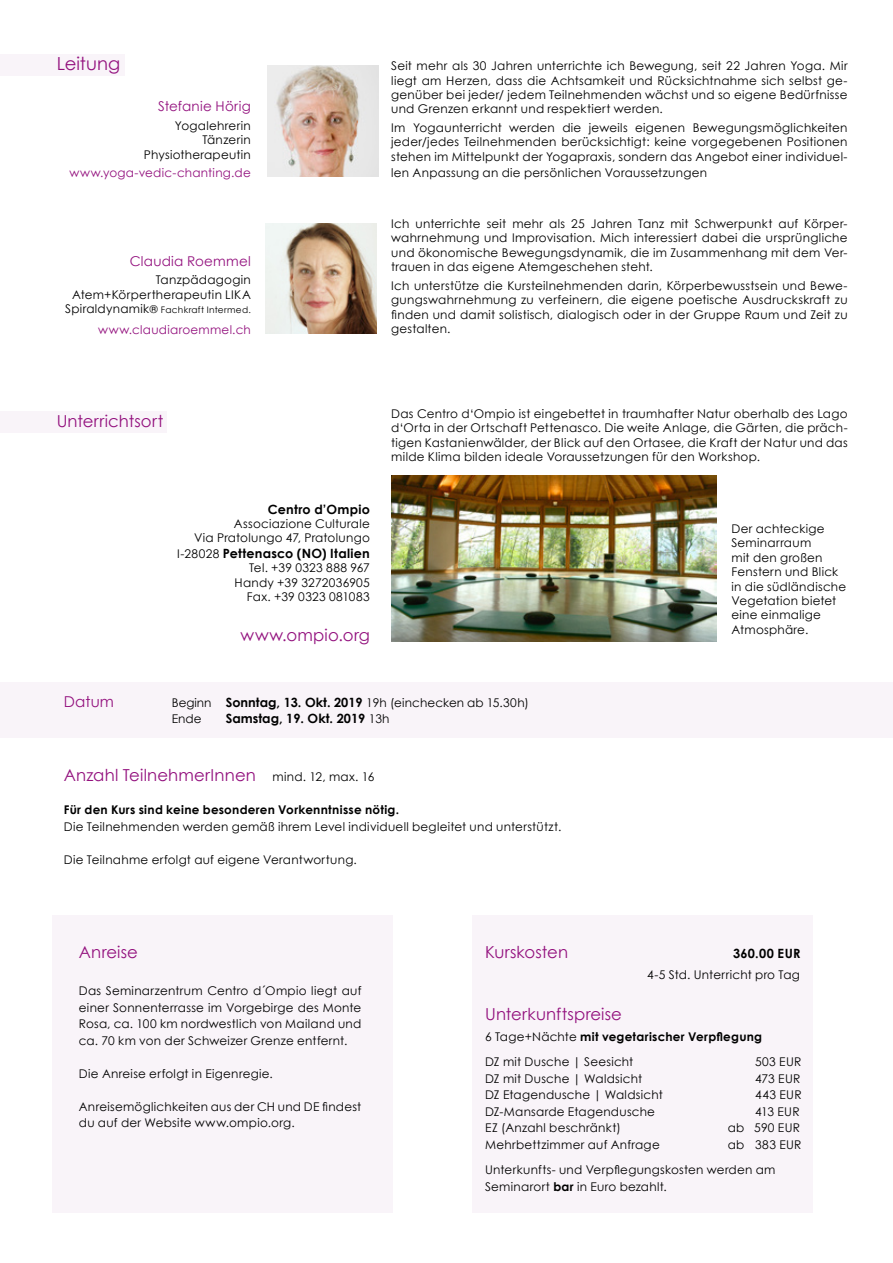
<style>
.page{position:relative;width:893px;height:1263px;background:#fff}
.page>*{position:absolute;margin:0;border:0;box-sizing:border-box;transform-origin:0 0}
.t1{font:18px "Century Gothic";color:#93117e}
.t2{font:16.5px "Century Gothic";letter-spacing:.01em;color:#93117e}
.t3{font:15px "Century Gothic";color:#93117e}
.t4{font:13.5px "Century Gothic";letter-spacing:.02em;color:#93117e}
.t5{font:700 12.75px "Century Gothic";letter-spacing:.015em;color:#000}
.t6{font:12px/14.4px "Century Gothic";letter-spacing:.02em;color:#000;text-align:justify}
.t7{font:12px/16.5px "Century Gothic";color:#000}
.t8{font:700 12px "Century Gothic";letter-spacing:.02em;color:#000}
.t9{font:12px "Century Gothic";letter-spacing:.02em;color:#93117e}
.t10{font:9px "Century Gothic";letter-spacing:.035em;color:#000}
.s1{font-size:12px}
.s2{font-size:10.5px}
.s3{font-weight:400;font-size:12px}
.s4{font-weight:700;font-size:12.75px}
.s5{font-weight:700}
</style>
<div class="page">
<div style="left:472px;top:915px;width:341px;height:298px;background:#f9f4f9"></div>
<div style="left:0;top:411px;width:167px;height:21px;background:#f9f4f9"></div>
<div style="left:0;top:54px;width:124px;height:21px;background:#f9f4f9"></div>
<div style="left:0;top:682px;width:893px;height:55px;background:#f9f4f9"></div>
<img style="left:266px;top:223px;width:110px;height:111px">
<img style="left:268px;top:66px;width:110px;height:110px">
<img style="left:391px;top:475px;width:325px;height:166px">
<div style="left:53px;top:915px;width:340px;height:298px;background:#f9f4f9"></div>
<h1 class="t1" style="left:57px;top:51px;width:65px">Leitung</h1>
<p class="t4" style="left:158px;top:97px;width:94px">Stefanie Hörig</p>
<p class="t6" style="left:144px;top:118px;width:108px;text-align:right">Yogalehrerin<br>Tänzerin<br>Physiotherapeutin</p>
<p class="t9" style="left:69px;top:164px;width:183px">www.yoga-vedic-chanting.de</p>
<p class="t4" style="left:130px;top:251px;width:123px">Claudia Roemmel</p>
<p class="t6" style="left:72px;top:272px;width:180px;text-align:right">Tanzpädagogin<br>Atem+Körpertherapeutin LIKA</p>
<p class="t10" style="left:65px;top:303px;width:187px"><span class="s1">Spiraldynamik</span><span class="s2">®</span> Fachkraft Intermed.</p>
<p class="t9" style="left:98px;top:321px;width:154px">www.claudiaroemmel.ch</p>
<p class="t6" style="left:391px;top:58px;width:458px">Seit mehr als 30 Jahren unterrichte ich Bewegung, seit 22 Jahren Yoga. Mir liegt am Herzen, dass die Achtsamkeit und Rücksichtnahme sich selbst ge&shy;genüber bei jeder/ jedem Teilnehmenden wächst und so eigene Bedürfnisse und Grenzen erkannt und respektiert werden.</p>
<p class="t6" style="left:391px;top:120px;width:458px">Im Yogaunterricht werden die jeweils eigenen Bewegungsmöglichkeiten jeder/jedes Teilnehmenden berücksichtigt: keine vorgegebenen Positionen stehen im Mittelpunkt der Yogapraxis, sondern das Angebot einer individuel-</p>
<p class="t6" style="left:391px;top:165px;width:317px">len Anpassung an die persönlichen Voraussetzungen</p>
<p class="t6" style="left:391px;top:216px;width:458px">Ich unterrichte seit mehr als 25 Jahren Tanz mit Schwerpunkt auf Körper&shy;wahrnehmung und Improvisation. Mich interessiert dabei die ursprüngliche und ökonomische Bewegungsdynamik, die im Zusammenhang mit dem Ver&shy;trauen in das eigene Atemgeschehen steht.</p>
<p class="t6" style="left:391px;top:278px;width:458px">Ich unterstütze die Kursteilnehmenden darin, Körperbewusstsein und Bewe&shy;gungswahrnehmung zu verfeinern, die eigene poetische Ausdruckskraft zu finden und damit solistisch, dialogisch oder in der Gruppe Raum und Zeit zu gestalten.</p>
<h2 class="t2" style="left:57px;top:410px;width:108px">U nterrichtsort</h2>
<p class="t5" style="left:268px;top:499px;width:104px">Centro d’Ompio</p>
<p class="t6" style="left:194px;top:516px;width:177px;text-align:right">Associazione Culturale<br>Via Pratolungo 47, Pratolungo</p>
<p class="t5" style="left:177px;top:543px;width:194px"><span class="s3">I-28028</span> Pettenasco (NO) Italien</p>
<p class="t6" style="left:235px;top:560px;width:137px;text-align:right">Tel. +39 0323 888 967<br>Handy +39 3272036905<br>Fax. +39 0323 081083</p>
<h2 class="t2" style="left:240px;top:623px;width:131px">www.ompio.org</h2>
<p class="t6" style="left:391px;top:406px;width:458px">Das Centro d‘Ompio ist eingebettet in traumhafter N atur oberhalb des Lago d‘Orta in der Ortschaft Pettenasco. Die weite Anlage, die Gärten, die präch&shy;tigen Kastanienwälder, der Blick auf den Ortasee, die Kraft der N atur und das milde Klima bilden ideale Voraussetzungen für den Workshop.</p>
<p class="t6" style="left:731px;top:521px;width:116px;text-align:left">Der achteckige<br>Seminarraum<br>mit den großen<br>Fenstern und Blick in die südländische<br>Vegetation bietet eine einmalige<br>Atmosphäre.</p>
<p class="t3" style="left:64px;top:691px;width:52px">Datum</p>
<p class="t7" style="left:172px;top:694px;width:359px">Beginn <span class="s4">Sonntag, 13. Okt. 2019</span> 19h (einchecken ab 15.30h)<br>Ende</p>
<p class="t5" style="left:226px;top:709px;width:165px">Samstag, 19. Okt. 2019 <span class="s3">13h</span></p>
<h2 class="t2" style="left:64px;top:763px;width:194px">Anzahl TeilnehmerInnen</h2>
<p class="t6" style="left:273px;top:769px;width:103px">mind. 12, max. 16</p>
<p class="t8" style="left:64px;top:800px;width:337px">Für den Kurs sind keine besonderen Vorkenntnisse nötig.</p>
<p class="t6" style="left:64px;top:819px;width:499px">Die Teilnehmenden werden gemäß ihrem Level individuell begleitet und unterstützt.</p>
<p class="t6" style="left:64px;top:852px;width:295px">Die Teilnahme erfolgt auf eigene Verantwortung.</p>
<h2 class="t2" style="left:79px;top:940px;width:61px">Anreise</h2>
<p class="t6" style="left:79px;top:982px;width:284px;line-height:16.5px">Das Seminarzentrum Centro d´Ompio liegt auf einer Sonnenterrasse im Vorgebirge des Monte Rosa, ca. 100 km nordwestlich von Mailand und ca. 70 km von der Schweizer Grenze entfernt.</p>
<p class="t6" style="left:79px;top:1066px;width:196px">Die Anreise erfolgt in Eigenregie.</p>
<p class="t6" style="left:79px;top:1098px;width:284px;line-height:16.5px">Anreisemöglichkeiten aus der CH und DE findest du auf der Website www.ompio.org.</p>
<h2 class="t2" style="left:485px;top:940px;width:84px">Kurskosten</h2>
<p class="t5" style="left:733px;top:943px;width:69px">360.00 EUR</p>
<p class="t7" style="left:647px;top:966px;width:154px">4-5 Std. U nterricht pro Tag</p>
<h2 class="t2" style="left:485px;top:1002px;width:138px">U nterkunftspreise</h2>
<p class="t6" style="left:485px;top:1023px;width:279px;line-height:25.5px">6 Tage+N ächte <span class="s5">mit vegetarischer Verpflegung<br></span>DZ mit Dusche | Seesicht</p>
<p class="t6" style="left:755px;top:1055px;width:48px">503 EU R</p>
<p class="t6" style="left:485px;top:1071px;width:159px">DZ mit Dusche | Waldsicht</p>
<p class="t6" style="left:755px;top:1071px;width:47px">473 EU R</p>
<p class="t6" style="left:485px;top:1088px;width:179px">DZ Etagendusche | Waldsicht</p>
<p class="t6" style="left:755px;top:1088px;width:48px">443 EU R</p>
<p class="t6" style="left:485px;top:1104px;width:171px">DZ-Mansarde Etagendusche</p>
<p class="t6" style="left:755px;top:1104px;width:46px">413 EUR</p>
<p class="t6" style="left:485px;top:1121px;width:137px">EZ (Anzahl beschränkt)</p>
<p class="t6" style="left:728px;top:1121px;width:74px">ab 590 EU R</p>
<p class="t6" style="left:485px;top:1137px;width:176px">Mehrbettzimmer auf Anfrage</p>
<p class="t6" style="left:485px;top:1131px;width:318px;line-height:25.5px;text-indent:243px">ab 383 EUR<br>Unterkunfts- und Verpflegungskosten werden am</p>
<p class="t6" style="left:485px;top:1179px;width:183px">Seminarort <span class="s5">bar</span> in Euro bezahlt.</p>
</div>
